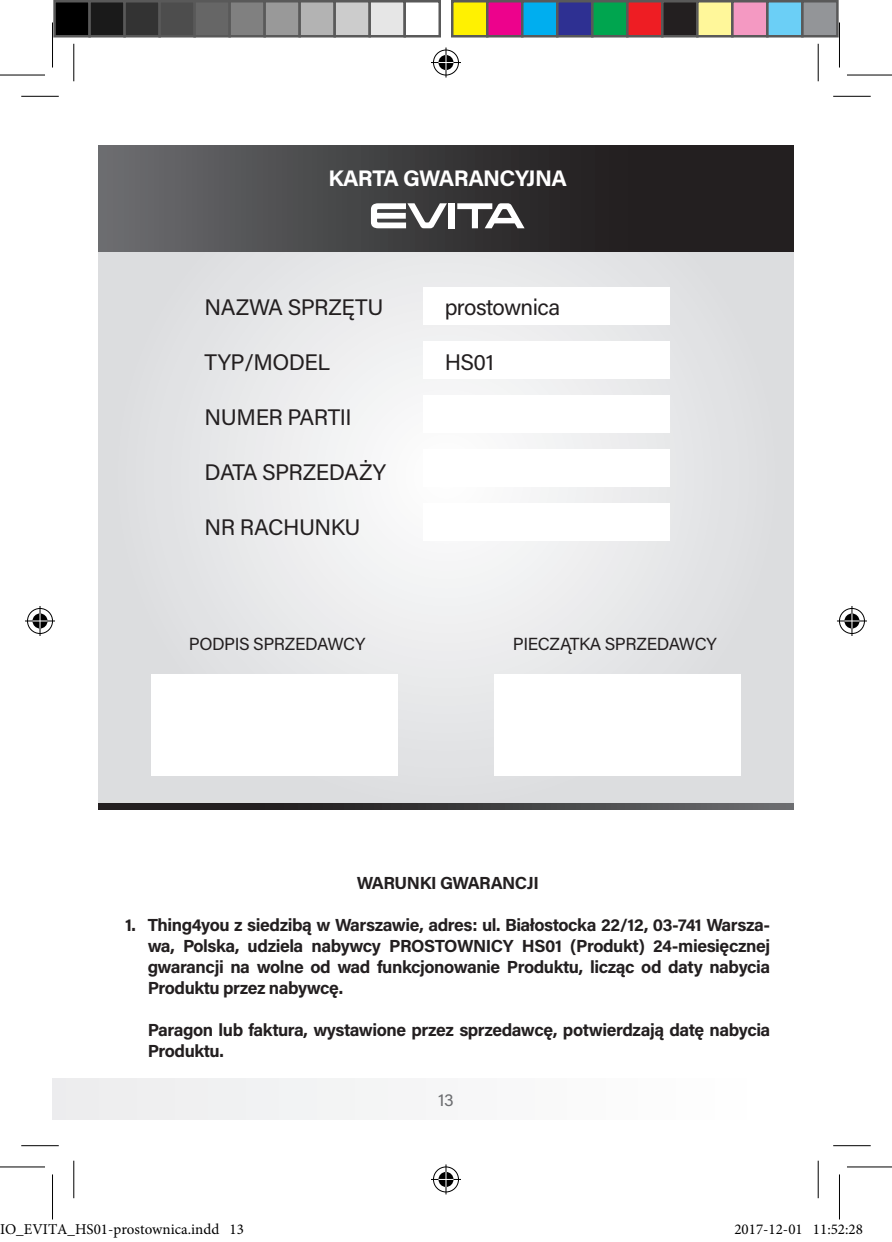
<style>
.page{position:relative;width:892px;height:1242px;background:#fff}
.page>*{position:absolute;margin:0;border:0;box-sizing:border-box;transform-origin:0 0}
.t1{font:22.5px "Acumin Pro";letter-spacing:-.025em;color:#231f20}
.t2{font:700 22.5px "Acumin Pro";letter-spacing:-.025em;color:#fff}
.t3{font:700 17.5px/21px "Acumin Pro";letter-spacing:-.025em;color:#231f20;text-align:justify}
.t4{font:17.5px "Acumin Pro";letter-spacing:-.025em;color:#231f20}
.t5{font:17.5px "Acumin Pro";color:#6c6d70}
.t6{font:15px "Minion Pro";color:#000}
</style>
<div class="page">
<div style="left:52px;top:1078px;width:716px;height:40px;background:#f5f5f6"></div>
<svg style="left:99px;top:251px;width:694px;height:552px"></svg>
<svg style="left:99px;top:803px;width:694px;height:6px;background:#3c3b3c"></svg>
<div style="left:99px;top:146px;width:694px;height:105px;background:linear-gradient(to right,#66686a,#140f10)"></div>
<svg style="left:371px;top:203px;width:76px;height:25px"></svg>
<div style="left:448px;top:203px;width:6px;height:25px;background:#fff"></div>
<svg style="left:457px;top:203px;width:67px;height:25px"></svg>
<div style="left:423px;top:287px;width:247px;height:38px;background:#fff"></div>
<div style="left:423px;top:341px;width:247px;height:38px;background:#fff"></div>
<div style="left:423px;top:395px;width:247px;height:38px;background:#fff"></div>
<div style="left:423px;top:449px;width:247px;height:38px;background:#fff"></div>
<div style="left:423px;top:503px;width:247px;height:38px;background:#fff"></div>
<div style="left:151px;top:674px;width:246px;height:101px;background:#fff"></div>
<div style="left:495px;top:674px;width:246px;height:101px;background:#fff"></div>
<hr style="left:21px;top:96px;width:38px;height:1px;background:#000">
<hr style="left:833px;top:96px;width:37px;height:1px;background:#000">
<hr style="left:21px;top:1145px;width:38px;height:1px;background:#000">
<hr style="left:833px;top:1145px;width:37px;height:1px;background:#000">
<hr style="left:73px;top:44px;width:1px;height:37px;background:#000">
<hr style="left:73px;top:1160px;width:1px;height:38px;background:#000">
<hr style="left:817px;top:44px;width:1px;height:37px;background:#000">
<hr style="left:817px;top:1160px;width:1px;height:38px;background:#000">
<svg style="left:0;top:74px;width:45px;height:1px"></svg>
<svg style="left:847px;top:74px;width:45px;height:1px"></svg>
<hr style="left:0;top:75px;width:45px;height:1px;background:#000">
<hr style="left:847px;top:75px;width:45px;height:1px;background:#000">
<hr style="left:0;top:1166px;width:45px;height:1px;background:#000">
<hr style="left:847px;top:1166px;width:45px;height:1px;background:#000">
<hr style="left:52px;top:22px;width:1px;height:45px;background:#000">
<hr style="left:52px;top:1174px;width:1px;height:45px;background:#000">
<hr style="left:839px;top:22px;width:1px;height:45px;background:#000">
<hr style="left:839px;top:1174px;width:1px;height:45px;background:#000">
<div style="left:432px;top:48px;width:28px;height:29px;border:3px solid #fff;border-radius:50%"></div>
<hr style="left:431px;top:61px;width:30px;height:3px;background:#fff">
<hr style="left:444px;top:47px;width:3px;height:30px;background:#fff">
<div style="left:437px;top:53px;width:18px;height:19px;border:3px solid #fff;border-radius:50%"></div>
<div style="left:433px;top:50px;width:26px;height:25px;border:1px solid #000;border-radius:50%"></div>
<hr style="left:431px;top:62px;width:30px;height:1px;background:#000">
<hr style="left:445px;top:47px;width:1px;height:30px;background:#000">
<svg style="left:438px;top:55px;width:15px;height:15px"></svg>
<div style="left:432px;top:1165px;width:28px;height:28px;border:3px solid #fff;border-radius:50%"></div>
<hr style="left:431px;top:1177px;width:30px;height:3px;background:#fff">
<hr style="left:444px;top:1164px;width:3px;height:30px;background:#fff">
<div style="left:437px;top:1170px;width:18px;height:18px;border:3px solid #fff;border-radius:50%"></div>
<div style="left:433px;top:1166px;width:26px;height:26px;border:1px solid #000;border-radius:50%"></div>
<hr style="left:431px;top:1178px;width:30px;height:1px;background:#000">
<hr style="left:445px;top:1164px;width:1px;height:30px;background:#000">
<svg style="left:438px;top:1171px;width:15px;height:15px"></svg>
<div style="left:26px;top:607px;width:28px;height:28px;border:3px solid #fff;border-radius:50%"></div>
<hr style="left:25px;top:619px;width:30px;height:3px;background:#fff">
<svg style="left:38px;top:606px;width:4px;height:30px"></svg>
<div style="left:31px;top:612px;width:18px;height:18px;border:3px solid #fff;border-radius:50%"></div>
<div style="left:27px;top:608px;width:26px;height:25px;border:1px solid #000;border-radius:50%"></div>
<hr style="left:25px;top:620px;width:30px;height:1px;background:#000">
<hr style="left:40px;top:606px;width:1px;height:30px;background:#000">
<svg style="left:33px;top:613px;width:15px;height:15px"></svg>
<div style="left:838px;top:607px;width:28px;height:28px;border:3px solid #fff;border-radius:50%"></div>
<hr style="left:837px;top:619px;width:30px;height:3px;background:#fff">
<hr style="left:850px;top:606px;width:3px;height:30px;background:#fff">
<div style="left:843px;top:612px;width:18px;height:18px;border:3px solid #fff;border-radius:50%"></div>
<div style="left:839px;top:608px;width:25px;height:25px;border:1px solid #000;border-radius:50%"></div>
<hr style="left:837px;top:620px;width:30px;height:1px;background:#000">
<hr style="left:851px;top:606px;width:1px;height:30px;background:#000">
<svg style="left:844px;top:613px;width:15px;height:15px"></svg>
<div style="left:55px;top:1px;width:35px;height:35px;background:#000"></div>
<div style="left:53px;top:0;width:38px;height:37px;border:2px solid #595959"></div>
<div style="left:90px;top:1px;width:35px;height:35px;background:#1a1a1a"></div>
<div style="left:88px;top:0;width:38px;height:37px;border:2px solid #595959"></div>
<div style="left:125px;top:1px;width:35px;height:35px;background:#333"></div>
<div style="left:123px;top:0;width:38px;height:37px;border:2px solid #595959"></div>
<div style="left:160px;top:1px;width:35px;height:35px;background:#4d4d4d"></div>
<div style="left:158px;top:0;width:38px;height:37px;border:2px solid #595959"></div>
<div style="left:195px;top:1px;width:35px;height:35px;background:#666"></div>
<div style="left:193px;top:0;width:38px;height:37px;border:2px solid #595959"></div>
<div style="left:230px;top:1px;width:35px;height:35px;background:#808080"></div>
<div style="left:228px;top:0;width:38px;height:37px;border:2px solid #595959"></div>
<div style="left:265px;top:1px;width:35px;height:35px;background:#999"></div>
<div style="left:263px;top:0;width:38px;height:37px;border:2px solid #595959"></div>
<div style="left:300px;top:1px;width:35px;height:35px;background:#b3b3b3"></div>
<div style="left:298px;top:0;width:38px;height:37px;border:2px solid #595959"></div>
<div style="left:335px;top:1px;width:35px;height:35px;background:#ccc"></div>
<div style="left:333px;top:0;width:38px;height:37px;border:2px solid #595959"></div>
<div style="left:370px;top:1px;width:35px;height:35px;background:#e6e6e6"></div>
<div style="left:368px;top:0;width:38px;height:37px;border:2px solid #595959"></div>
<div style="left:403px;top:0;width:38px;height:37px;border:2px solid #595959"></div>
<div style="left:452px;top:1px;width:35px;height:35px;background:#fff101"></div>
<div style="left:451px;top:0;width:37px;height:37px;border:2px solid #595959"></div>
<div style="left:487px;top:1px;width:35px;height:35px;background:#ed028c"></div>
<div style="left:486px;top:0;width:37px;height:37px;border:2px solid #595959"></div>
<div style="left:522px;top:1px;width:35px;height:35px;background:#00aeef"></div>
<div style="left:521px;top:0;width:37px;height:37px;border:2px solid #595959"></div>
<div style="left:557px;top:1px;width:35px;height:35px;background:#2e3092"></div>
<div style="left:556px;top:0;width:37px;height:37px;border:2px solid #595959"></div>
<div style="left:592px;top:1px;width:35px;height:35px;background:#00a54f"></div>
<div style="left:591px;top:0;width:37px;height:37px;border:2px solid #595959"></div>
<div style="left:627px;top:1px;width:35px;height:35px;background:#ee1d23"></div>
<div style="left:626px;top:0;width:37px;height:37px;border:2px solid #595959"></div>
<div style="left:662px;top:1px;width:35px;height:35px;background:#231f20"></div>
<div style="left:661px;top:0;width:37px;height:37px;border:2px solid #595959"></div>
<div style="left:697px;top:1px;width:35px;height:35px;background:#fff79a"></div>
<div style="left:696px;top:0;width:37px;height:37px;border:2px solid #595959"></div>
<div style="left:732px;top:1px;width:35px;height:35px;background:#f499c2"></div>
<div style="left:731px;top:0;width:37px;height:37px;border:2px solid #595959"></div>
<div style="left:767px;top:1px;width:35px;height:35px;background:#6bcff6"></div>
<div style="left:766px;top:0;width:37px;height:37px;border:2px solid #595959"></div>
<div style="left:802px;top:1px;width:35px;height:35px;background:#939598"></div>
<div style="left:801px;top:0;width:37px;height:37px;border:2px solid #595959"></div>
<div style="left:94px;top:1224px;width:7px;height:11px;border:1px solid #fff;border-radius:50%"></div>
<div style="left:95px;top:1224px;width:5px;height:10px;border:1px solid #fff;border-radius:50%"></div>
<div style="left:741px;top:1224px;width:7px;height:11px;border:1px solid #fff;border-radius:50%"></div>
<div style="left:743px;top:1224px;width:4px;height:10px;border:1px solid #fff;border-radius:50%"></div>
<div style="left:788px;top:1224px;width:7px;height:11px;border:1px solid #fff;border-radius:50%"></div>
<div style="left:789px;top:1224px;width:5px;height:10px;border:1px solid #fff;border-radius:50%"></div>
<p class="t2" style="left:328px;top:162px;width:240px">KARTA GWARANCYJNA</p>
<p class="t1" style="left:205px;top:291px;width:180px">NAZWA SPRZĘTU</p>
<p class="t1" style="left:445px;top:291px;width:117px">prostownica</p>
<p class="t1" style="left:205px;top:346px;width:127px">TYP/MODEL</p>
<p class="t1" style="left:445px;top:346px;width:51px">HS01</p>
<p class="t1" style="left:205px;top:401px;width:149px">NUMER PARTII</p>
<p class="t1" style="left:205px;top:456px;width:183px">DATA SPRZEDAŻY</p>
<p class="t1" style="left:205px;top:511px;width:157px">NR RACHUNKU</p>
<p class="t4" style="left:189px;top:632px;width:178px">PODPIS SPRZEDAWCY</p>
<p class="t4" style="left:513px;top:632px;width:205px">PIECZĄTKA SPRZEDAWCY</p>
<p class="t3" style="left:357px;top:871px;width:184px">WARUNKI GWARANCJI</p>
<p class="t3" style="left:148px;top:913px;width:624px;text-indent:-22px">1. Thing4you z siedzibą w Warszawie, adres: ul. Białostocka 22/12, 03-741 Warsza&shy;wa, Polska, udziela nabywcy PROSTOWNICY HS01 (Produkt) 24-miesięcznej gwarancji na wolne od wad funkcjonowanie Produktu, licząc od daty nabycia Produktu przez nabywcę.</p>
<p class="t3" style="left:148px;top:1018px;width:624px">Paragon lub faktura, wystawione przez sprzedawcę, potwierdzają datę nabycia<br>Produktu.</p>
<p class="t5" style="left:438px;top:1087px;width:17px">13</p>
<p class="t6" style="left:0;top:1219px;width:245px">IO_EVITA_HS01-prostownica.indd 13</p>
<p class="t6" style="left:734px;top:1219px;width:130px">2017-12-01 11:52:28</p>
</div>
